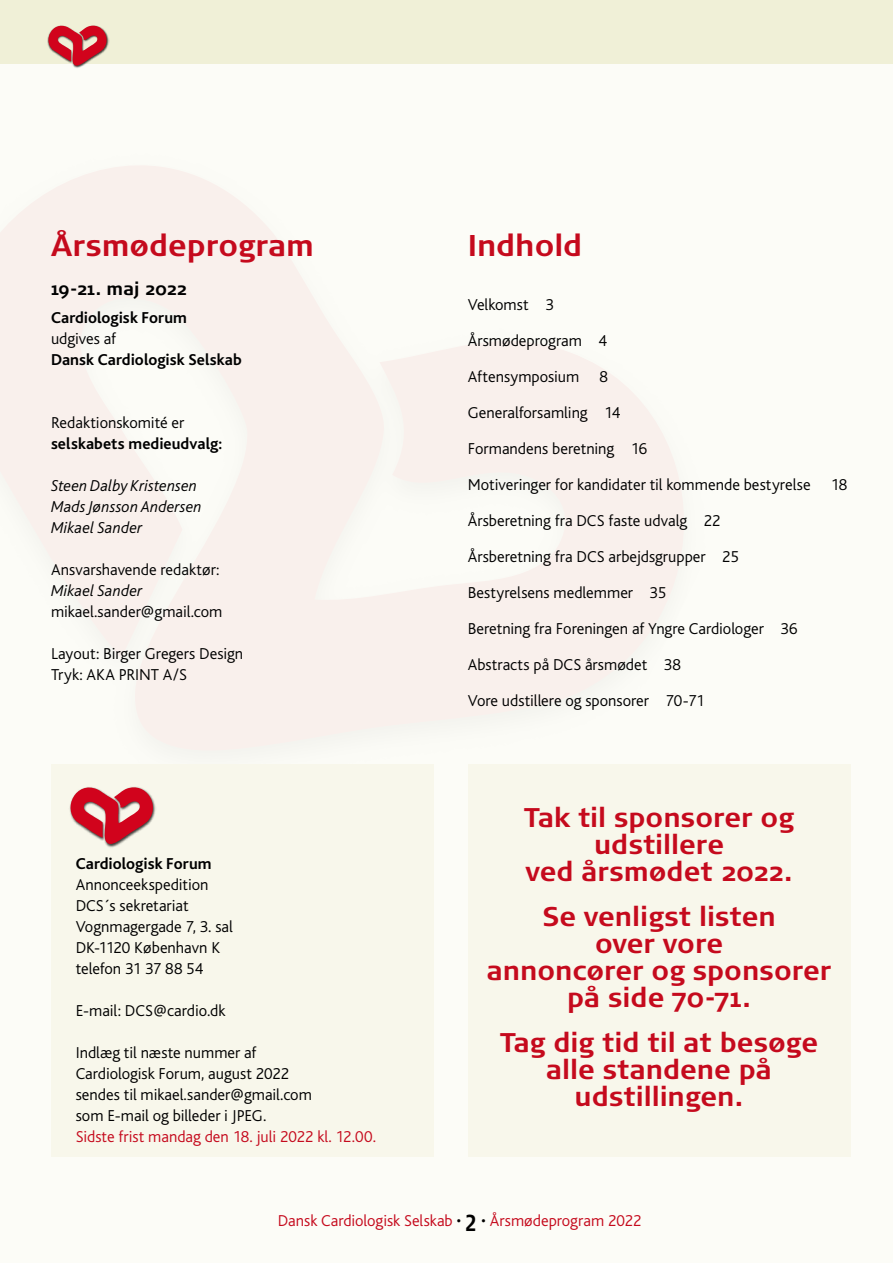
<style>
.page{position:relative;width:893px;height:1263px;background:#fcfcf7}
.page>*{position:absolute;margin:0;border:0;box-sizing:border-box;transform-origin:0 0}
.t1{font:700 30px "Signa Normal";color:#c50a1d}
.t2{font:700 27px/27px "Signa Normal";color:#c50a1d;text-align:center}
.t3{font:700 18px "Signa Normal";letter-spacing:.005em;color:#000}
.t4{font:300 16.5px/36px "Bliss";color:#000}
.t5{font:300 16.5px "Bliss";color:#c50a1d}
.t6{font:700 16.5px "Bliss";color:#000}
.t7{font:italic 300 16.5px/21px "Bliss";letter-spacing:.005em;color:#000}
.s1{color:#000}
.s2{font-family:"Signa Column";font-weight:700;font-size:23.1px;color:#000}
</style>
<div class="page">
<div style="left:0;top:0;width:893px;height:64px;background:#f0f0d7"></div>
<svg style="left:0;top:166px;width:684px;height:584px;fill:#f9f0ec"></svg>
<img style="left:59px;top:25px;width:50px;height:43px">
<svg style="left:48px;top:26px;width:59px;height:40px"></svg>
<div style="left:51px;top:764px;width:383px;height:393px;background:#f8f7eb"></div>
<div style="left:468px;top:764px;width:382px;height:393px;background:#f8f7eb"></div>
<img style="left:69px;top:799px;width:87px;height:49px">
<svg style="left:71px;top:787px;width:82px;height:57px"></svg>
<h1 class="t1" style="left:51px;top:228px;width:264px">Årsmødeprogram</h1>
<p class="t3" style="left:51px;top:278px;width:137px">19-21. maj 2022</p>
<p class="t6" style="left:51px;top:309px;width:137px">Cardiologisk Forum</p>
<p class="t4" style="left:51px;top:321px;width:67px">udgives af</p>
<p class="t6" style="left:51px;top:351px;width:192px">Dansk Cardiologisk Selskab</p>
<p class="t4" style="left:51px;top:405px;width:135px">Redaktionskomité er</p>
<p class="t6" style="left:51px;top:435px;width:173px">selskabets medieudvalg:</p>
<p class="t7" style="left:51px;top:476px;width:152px">Steen Dalby Kristensen<br>Mads Jønsson Andersen<br>Mikael Sander</p>
<p class="t4" style="left:51px;top:552px;width:170px">Ansvarshavende redaktør:</p>
<p class="t7" style="left:51px;top:581px;width:93px">Mikael Sander</p>
<p class="t4" style="left:51px;top:594px;width:173px">mikael.sander@gmail.com</p>
<p class="t4" style="left:51px;top:644px;width:194px;line-height:21px">Layout: Birger Gregers Design<br>Tryk: AKA PRINT A/S</p>
<p class="t6" style="left:76px;top:855px;width:137px">Cardiologisk Forum</p>
<p class="t4" style="left:76px;top:875px;width:159px;line-height:21px">Annonceekspedition<br>DCS´s sekretariat<br>Vognmagergade 7, 3. sal<br>DK-1120 København K telefon 31 37 88 54</p>
<p class="t4" style="left:76px;top:993px;width:151px">E-mail: DCS@cardio.dk</p>
<p class="t4" style="left:76px;top:1043px;width:238px;line-height:21px">Indlæg til næste nummer af<br>Cardiologisk Forum, august 2022 sendes til mikael.sander@gmail.com som E-mail og billeder i JPEG.</p>
<p class="t5" style="left:76px;top:1128px;width:302px">Sidste frist mandag den 18. juli 2022 kl. 12.00.</p>
<h1 class="t1" style="left:468px;top:228px;width:116px">Indhold</h1>
<p class="t4" style="left:468px;top:287px;width:381px">Velkomst 3<br>Årsmødeprogram 4<br>Aftensymposium 8<br>Generalforsamling 14<br>Formandens beretning 16<br>Motiveringer for kandidater til kommende bestyrelse 18<br>Årsberetning fra DCS faste udvalg 22<br>Årsberetning fra DCS arbejdsgrupper 25<br>Bestyrelsens medlemmer 35<br>Beretning fra Foreningen af Yngre Cardiologer 36<br>Abstracts på DCS årsmødet 38<br>Vore udstillere og sponsorer 70-71</p>
<h2 class="t2" style="left:524px;top:804px;width:271px">Tak til sponsorer og udstillere<br>ved årsmødet 2022.</h2>
<h2 class="t2" style="left:487px;top:903px;width:346px">Se venligst listen<br>over vore<br>annoncører og sponsorer på side 70-71.</h2>
<h2 class="t2" style="left:500px;top:1029px;width:320px">Tag dig tid til at besøge alle standene på udstillingen.</h2>
<p class="t5" style="left:278px;top:1212px;width:365px">Dansk Cardiologisk Selskab <span class="s1">•</span> <span class="s2">2</span> <span class="s1">•</span> Årsmødeprogram 2022</p>
</div>
